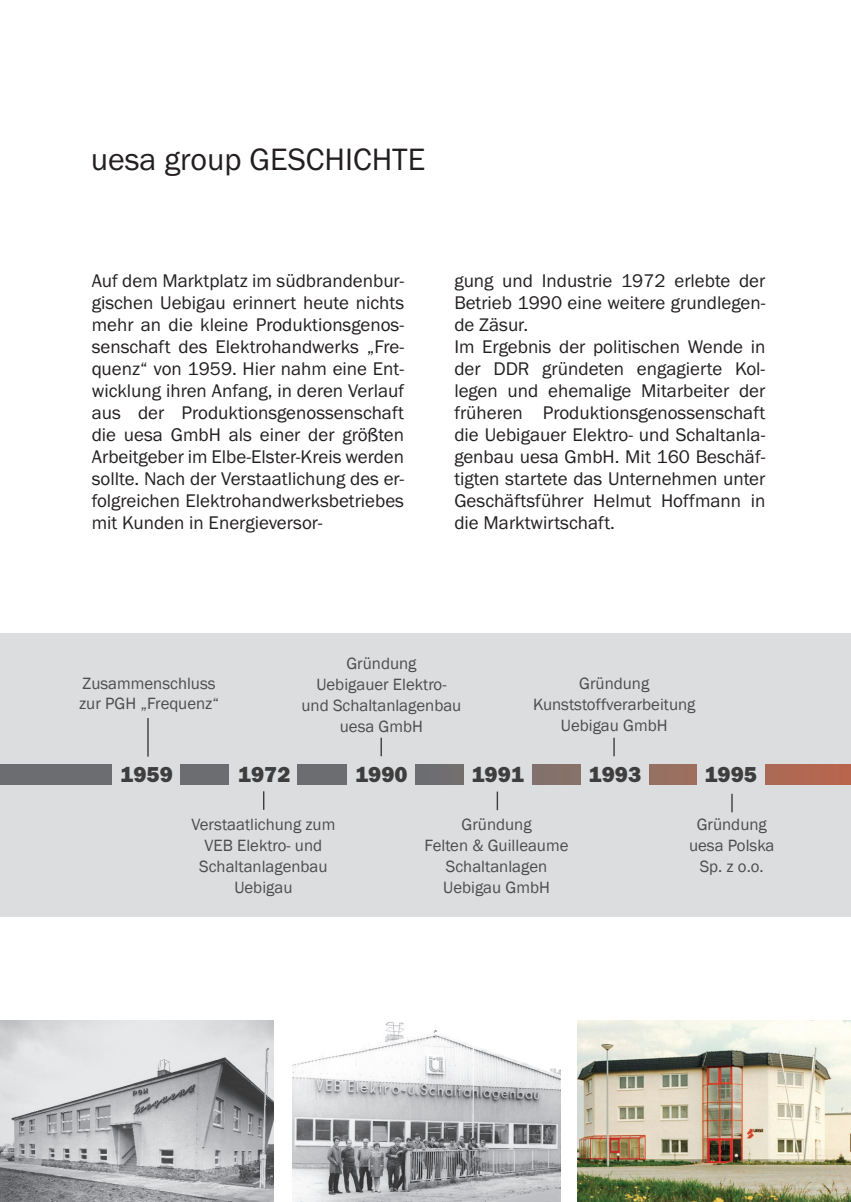
<style>
.page{position:relative;width:851px;height:1202px;background:#fff}
.page>*{position:absolute;margin:0;border:0;box-sizing:border-box;transform-origin:0 0}
.t1{font:32px "Franklin Gothic URW Boo";color:#231f20}
.t2{font:22.4px "Franklin Gothic URW Hea";color:#3e3e3f}
.t3{font:19px/22px "Franklin Gothic URW Boo";color:#231f20;text-align:justify}
.t4{font:16.8px/21px "Franklin Gothic";color:#4b4c4d;text-align:center}
</style>
<div class="page">
<div style="left:0;top:634px;width:850px;height:283px;background:#dcdddf"></div>
<svg style="left:0;top:765px;width:850px;height:20px"></svg>
<div style="left:112px;top:756px;width:68px;height:43px;background:#dcdddf"></div>
<hr style="left:147px;top:718px;width:2px;height:39px;background:#3e3e3f">
<div style="left:229px;top:754px;width:68px;height:43px;background:#dcdddf"></div>
<div style="left:347px;top:753px;width:68px;height:43px;background:#dcdddf"></div>
<div style="left:464px;top:756px;width:67px;height:43px;background:#dcdddf"></div>
<div style="left:580px;top:753px;width:68px;height:43px;background:#dcdddf"></div>
<div style="left:697px;top:753px;width:68px;height:43px;background:#dcdddf"></div>
<svg style="left:263px;top:791px;width:1px;height:19px"></svg>
<svg style="left:380px;top:738px;width:2px;height:18px"></svg>
<svg style="left:613px;top:738px;width:1px;height:18px"></svg>
<svg style="left:496px;top:792px;width:2px;height:18px"></svg>
<svg style="left:731px;top:794px;width:1px;height:18px"></svg>
<img style="left:292px;top:1022px;width:268px;height:180px">
<img style="left:0;top:1020px;width:274px;height:182px">
<img style="left:577px;top:1020px;width:273px;height:182px">
<h1 class="t1" style="left:91px;top:139px;width:336px">uesa group GESCHICHTE</h1>
<p class="t3" style="left:92px;top:270px;width:314px">Auf dem Marktplatz im südbrandenbur&shy;gischen Uebigau erinnert heute nichts mehr an die kleine Produktionsgenos&shy;senschaft des Elektrohandwerks „Fre&shy;quenz“ von 1959. Hier nahm eine Ent&shy;wicklung ihren Anfang, in deren Verlauf aus der Produktionsgenossenschaft die uesa GmbH als einer der größten Arbeitgeber im Elbe-Elster-Kreis werden sollte. Nach der Verstaatlichung des er&shy;folgreichen Elektrohandwerksbetriebes mit Kunden in Energieversor-</p>
<p class="t3" style="left:454px;top:270px;width:312px;text-align:left">gung und Industrie 1972 erlebte der Betrieb 1990 eine weitere grundlegen&shy;de Zäsur.<br>Im Ergebnis der politischen Wende in der DDR gründeten engagierte Kol&shy;legen und ehemalige Mitarbeiter der früheren Produktionsgenossenschaft die Uebigauer Elektro- und Schaltanla&shy;genbau uesa GmbH. Mit 160 Beschäf&shy;tigten startete das Unternehmen unter Geschäftsführer Helmut Hoffmann in die Marktwirtschaft.</p>
<p class="t4" style="left:79px;top:674px;width:141px;line-height:20.2px;text-align:left">Zusammenschluss zur PGH „Frequenz“</p>
<p class="t4" style="left:301px;top:653px;width:161px">Gründung<br>Uebigauer Elektro&shy;und Schaltanlagenbau uesa GmbH</p>
<p class="t4" style="left:533px;top:674px;width:164px">Gründung<br>Kunststoffverarbeitung<br>Uebigau GmbH</p>
<p class="t2" style="left:120px;top:760px;width:54px">1959</p>
<p class="t2" style="left:238px;top:760px;width:54px">1972</p>
<p class="t2" style="left:355px;top:760px;width:54px">1990</p>
<p class="t2" style="left:471px;top:760px;width:54px">1991</p>
<p class="t2" style="left:588px;top:760px;width:54px">1993</p>
<p class="t2" style="left:704px;top:760px;width:54px">1995</p>
<p class="t4" style="left:191px;top:814px;width:145px">Verstaatlichung zum<br>VEB Elektro- und<br>Schaltanlagenbau<br>Uebigau</p>
<p class="t4" style="left:424px;top:815px;width:145px">Gründung<br>Felten &amp; Guilleaume<br>Schaltanlagen<br>Uebigau GmbH</p>
<p class="t4" style="left:689px;top:814px;width:87px">Gründung uesa Polska<br>Sp. z o.o.</p>
</div>
